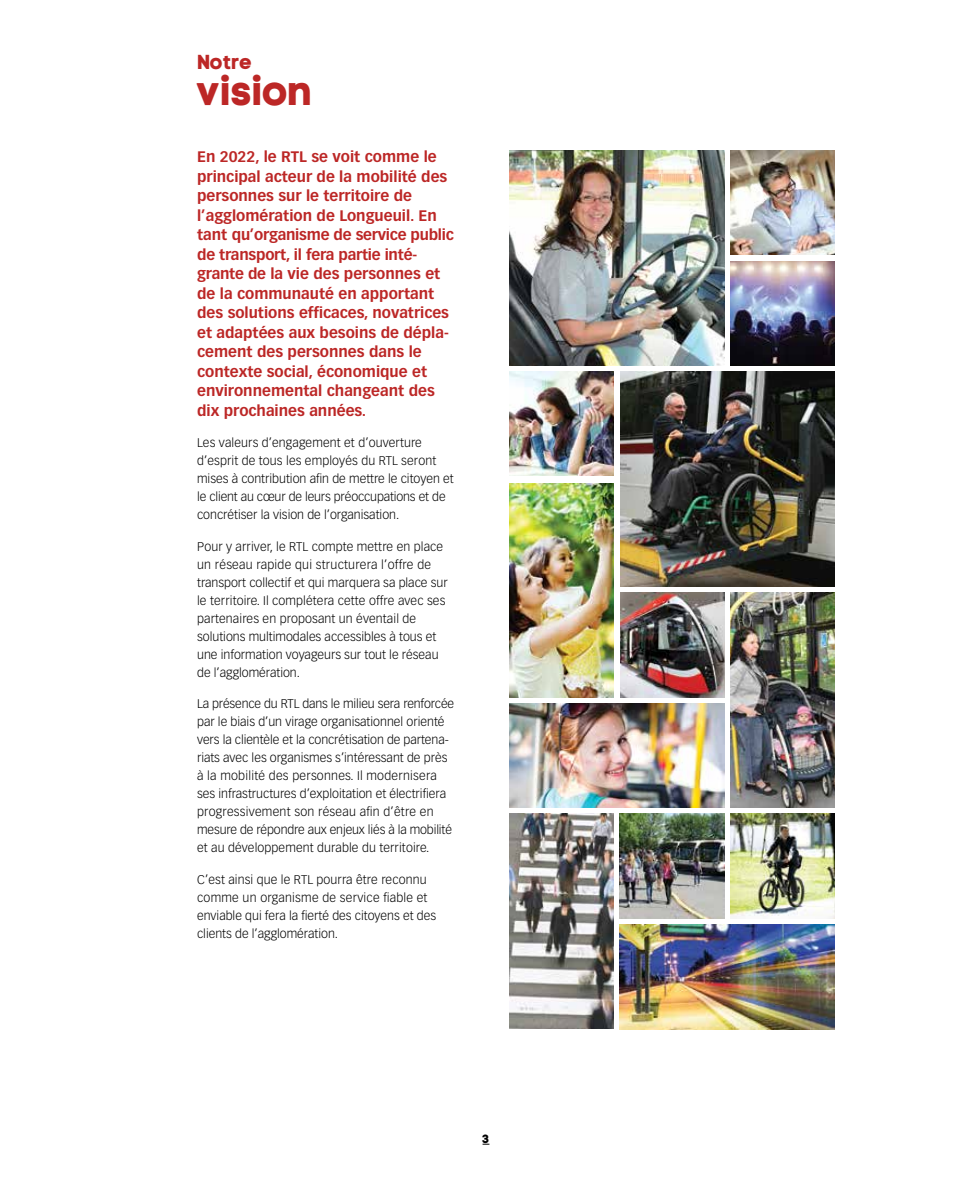
<style>
.page{position:relative;width:972px;height:1188px;background:#fff}
.page>*{position:absolute;margin:0;border:0;box-sizing:border-box;transform-origin:0 0}
.t1{font:40.5px "Code Pro Bold LC";color:#bc2726}
.t2{font:20.25px "Code Pro Bold LC";color:#bc2726}
.t3{font:700 15px/19.5px "Vectora LH";color:#bc2726}
.t4{font:300 12.3px/18px "Vectora LH";color:#000}
.t5{font:12px "Code Pro Bold LC";color:#000}
</style>
<div class="page">
<img style="left:730px;top:150px;width:105px;height:105px">
<img style="left:730px;top:261px;width:105px;height:104px">
<img style="left:730px;top:814px;width:105px;height:104px">
<img style="left:509px;top:371px;width:105px;height:105px">
<img style="left:509px;top:814px;width:105px;height:215px">
<img style="left:620px;top:925px;width:215px;height:104px">
<img style="left:510px;top:703px;width:214px;height:105px">
<img style="left:620px;top:814px;width:104px;height:104px">
<img style="left:620px;top:593px;width:104px;height:104px">
<img style="left:509px;top:151px;width:215px;height:215px">
<img style="left:620px;top:372px;width:215px;height:215px">
<img style="left:509px;top:483px;width:105px;height:214px">
<img style="left:730px;top:593px;width:105px;height:215px">
<h2 class="t2" style="left:197px;top:50px;width:57px">Notre</h2>
<h1 class="t1" style="left:197px;top:66px;width:117px">vision</h1>
<p class="t3" style="left:197px;top:147px;width:258px">En 2022, le RTL se voit comme le principal acteur de la mobilité des personnes sur le territoire de l’agglomération de Longueuil. En tant qu’organisme de service public de transport, il fera partie inté&shy;grante de la vie des personnes et de la communauté en apportant des solutions efficaces, novatrices et adaptées aux besoins de dépla&shy;cement des personnes dans le contexte social, économique et environnemental changeant des dix prochaines années.</p>
<p class="t4" style="left:197px;top:434px;width:258px">Les valeurs d’engagement et d’ouverture d’esprit de tous les employés du RTL seront mises à contribution afin de mettre le citoyen et le client au cœur de leurs préoccupations et de concrétiser la vision de l’organisation.</p>
<p class="t4" style="left:197px;top:538px;width:252px">Pour y arriver, le RTL compte mettre en place un réseau rapide qui structurera l’offre de transport collectif et qui marquera sa place sur le territoire. Il complétera cette offre avec ses partenaires en proposant un éventail de solutions multimodales accessibles à tous et une information voyageurs sur tout le réseau de l’agglomération.</p>
<p class="t4" style="left:197px;top:695px;width:259px">La présence du RTL dans le milieu sera renforcée par le biais d’un virage organisationnel orienté vers la clientèle et la concrétisation de partena&shy;riats avec les organismes s’intéressant de près à la mobilité des personnes. Il modernisera ses infrastructures d’exploitation et électrifiera progressivement son réseau afin d’être en mesure de répondre aux enjeux liés à la mobilité et au développement durable du territoire.</p>
<p class="t4" style="left:197px;top:871px;width:241px">C’est ainsi que le RTL pourra être reconnu comme un organisme de service fiable et enviable qui fera la fierté des citoyens et des clients de l’agglomération.</p>
<p class="t5" style="left:483px;top:1131px;width:8px">3</p>
</div>
